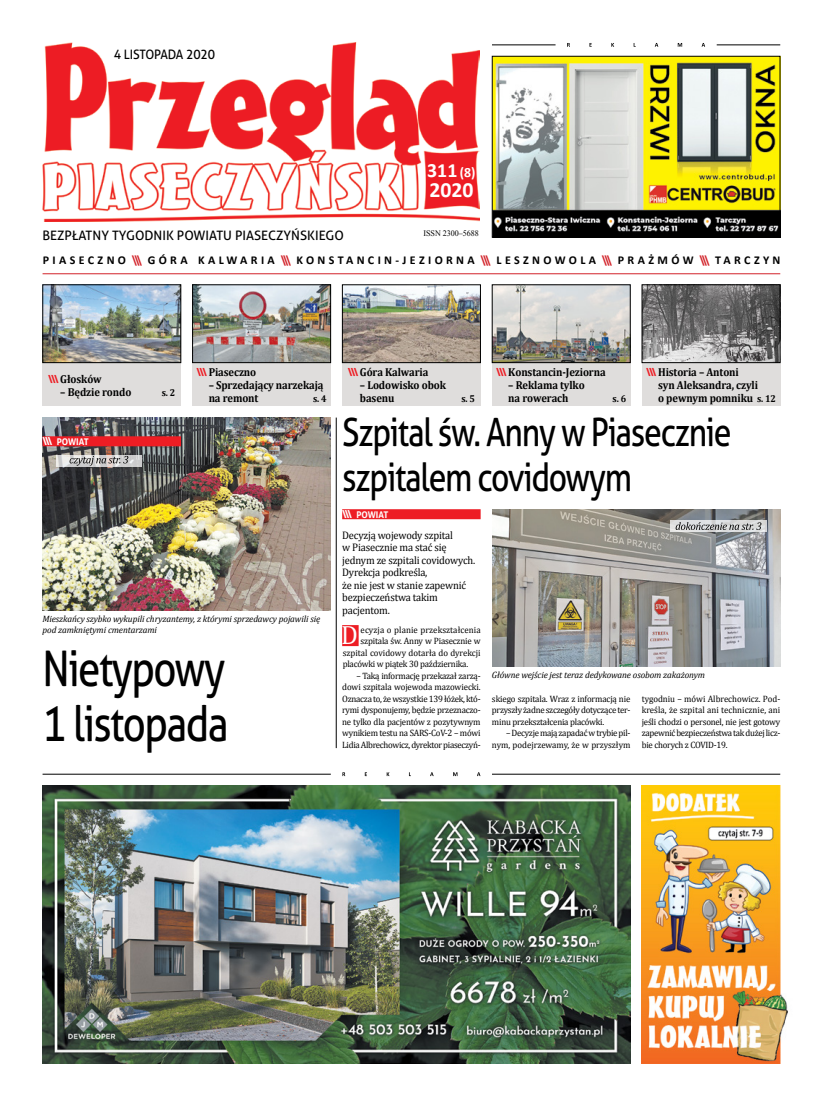
<style>
.page{position:relative;width:820px;height:1106px;background:#fff}
.page>*{position:absolute;margin:0;border:0;box-sizing:border-box;transform-origin:0 0}
.t1{font:49px "Aller";letter-spacing:-.04em;color:#000;scale:.82 1}
.t2{font:39px/45px "Aller";letter-spacing:-.04em;color:#000;scale:.82 1}
.t3{font:26.5px "Cambria";color:#fff;scale:.96 1}
.t4{font:700 21.7px "Calibri";color:#fff}
.t5{font:700 20.3px "Calibri";color:#fff}
.t6{font:13px "Aller";color:#000}
.t7{font:13px "Aller";color:#000;scale:.94 1}
.t8{font:700 12px "Calibri";letter-spacing:.28em;color:#000}
.t9{font:700 11.5px/13px "Cambria";letter-spacing:-.01em;color:#000;scale:.92 1}
.t10{font:11px/12.5px "Cambria";letter-spacing:-.015em;color:#000;scale:.95 1}
.t11{font:700 10px "Cambria";color:#000;scale:.92 1}
.t12{font:9.2px/11.5px "Cambria";letter-spacing:-.025em;color:#000;text-align:justify;scale:.96 1}
.t13{font:italic 9.2px/11px "Cambria";letter-spacing:-.01em;color:#000}
.t14{font:9.2px "Cambria";color:#000;scale:.96 1}
.t15{font:9.2px "Cambria";letter-spacing:.005em;color:#000;scale:.96 1}
.t16{font:700 9.2px "Aller";color:#fff;scale:.96 1}
.t17{font:8.4px "Times New Roman";color:#000;scale:.96 1}
.s1{font-size:14.1px}
.s2{color:#d2232a}
.s3{font-family:"Aller";font-size:11.1px;color:#ed1d24}
.s4{font-size:11px}
.s5{font-size:10px}
</style>
<div class="page">
<img style="left:43px;top:417px;width:288px;height:193px">
<img style="left:42px;top:43px;width:437px;height:178px">
<div style="left:492px;top:284px;width:138px;height:121px;background:#dfdddc"></div>
<div style="left:641px;top:284px;width:139px;height:121px;background:#dfdddc"></div>
<div style="left:192px;top:284px;width:139px;height:121px;background:#dfdddc"></div>
<img style="left:494px;top:286px;width:134px;height:75px">
<div style="left:492px;top:284px;width:138px;height:79px;border:1px solid #000"></div>
<img style="left:643px;top:286px;width:135px;height:75px">
<div style="left:641px;top:284px;width:139px;height:79px;border:1px solid #000"></div>
<img style="left:194px;top:286px;width:135px;height:75px">
<div style="left:192px;top:284px;width:139px;height:79px;border:1px solid #000"></div>
<div style="left:342px;top:284px;width:138px;height:121px;background:#dfdddc"></div>
<div style="left:43px;top:284px;width:138px;height:121px;background:#dfdddc"></div>
<img style="left:344px;top:286px;width:134px;height:75px">
<div style="left:342px;top:284px;width:138px;height:79px;border:1px solid #000"></div>
<img style="left:45px;top:286px;width:134px;height:75px">
<div style="left:43px;top:284px;width:138px;height:79px;border:1px solid #000"></div>
<hr style="left:43px;top:273px;width:737px;height:1px;background:#d2232a">
<img style="left:43px;top:785px;width:587px;height:278px">
<svg style="left:342px;top:772px;width:138px;height:4px"></svg>
<hr style="left:43px;top:774px;width:288px;height:1px;background:#000">
<hr style="left:492px;top:774px;width:288px;height:1px;background:#000">
<img style="left:494px;top:58px;width:284px;height:177px">
<div style="left:492px;top:56px;width:288px;height:181px;border:1px solid #000"></div>
<div style="left:342px;top:509px;width:138px;height:10px;background:#ed1d24"></div>
<div style="left:342px;top:625px;width:16px;height:21px;background:#ed1d24"></div>
<img style="left:492px;top:509px;width:288px;height:157px">
<img style="left:641px;top:785px;width:147px;height:278px">
<div style="left:43px;top:436px;width:138px;height:10px;background:#ed1d24"></div>
<svg style="left:567px;top:43px;width:137px;height:4px"></svg>
<hr style="left:492px;top:45px;width:63px;height:1px;background:#000">
<hr style="left:716px;top:45px;width:64px;height:1px;background:#000">
<svg style="left:670px;top:520px;width:96px;height:11px"></svg>
<svg style="left:675px;top:522px;width:86px;height:8px"></svg>
<svg style="left:56px;top:455px;width:86px;height:11px"></svg>
<svg style="left:69px;top:456px;width:59px;height:10px"></svg>
<hr style="left:336px;top:417px;width:1px;height:331px;background:#000">
<h3 class="t7" style="left:114px;top:47px;width:109px">4 LISTOPADA 2020</h3>
<h3 class="t6" style="left:43px;top:227px;width:303px">BEZPŁATNY TYGODNIK POWIATU PIASECZYŃSKIEGO</h3>
<h3 class="t5" style="left:427px;top:157px;width:50px">311 <span class="s1">(8)</span></h3>
<h3 class="t4" style="left:429px;top:176px;width:45px">2020</h3>
<p class="t17" style="left:423px;top:227px;width:59px">ISSN 2300–5688</p>
<h3 class="t8" style="left:43px;top:253px;width:739px">PIASECZNO <span class="s2">\\\</span> GÓRA KALWARIA <span class="s2">\\\</span> KONSTANCIN-JEZIORNA <span class="s2">\\\</span> LESZNOWOLA <span class="s2">\\\</span> PRAŻMÓW <span class="s2">\\\</span> TARCZYN</h3>
<p class="t9" style="left:48px;top:372px;width:60px"><span class="s3">\\\</span> Głosków</p>
<p class="t9" style="left:60px;top:385px;width:79px">– Będzie rondo</p>
<p class="t11" style="left:162px;top:386px;width:16px">s. 2</p>
<p class="t16" style="left:43px;top:436px;width:50px"><span class="s4">\\\</span> POWIAT</p>
<p class="t9" style="left:196px;top:365px;width:66px"><span class="s3">\\\</span> Piaseczno</p>
<p class="t9" style="left:208px;top:378px;width:126px">– Sprzedający narzekają na remont</p>
<p class="t11" style="left:313px;top:391px;width:16px">s. 4</p>
<p class="t13" style="left:43px;top:612px;width:279px">Mieszkańcy szybko wykupili chryzantemy, z którymi sprzedawcy pojawili się pod zamkniętymi cmentarzami</p>
<h1 class="t1" style="left:43px;top:638px;width:224px">Nietypowy</h1>
<h1 class="t1" style="left:43px;top:693px;width:228px">1 listopada</h1>
<p class="t9" style="left:348px;top:365px;width:89px"><span class="s3">\\\</span> Góra Kalwaria</p>
<p class="t9" style="left:360px;top:378px;width:95px">– Lodowisko obok basenu</p>
<p class="t11" style="left:461px;top:391px;width:16px">s. 5</p>
<p class="t9" style="left:496px;top:365px;width:120px"><span class="s3">\\\</span> Konstancin-Jeziorna</p>
<p class="t9" style="left:508px;top:378px;width:85px">– Reklama tylko na rowerach</p>
<p class="t11" style="left:612px;top:391px;width:16px">s. 6</p>
<p class="t9" style="left:658px;top:365px;width:130px;text-indent:-12px"><span class="s3">\\\</span> Historia – Antoni<br>syn Aleksandra, czyli<br>o pewnym pomniku <span class="s5">s. 12</span></p>
<h2 class="t2" style="left:342px;top:410px;width:476px">Szpital św. Anny w Piasecznie szpitalem covidowym</h2>
<p class="t16" style="left:342px;top:509px;width:50px"><span class="s4">\\\</span> POWIAT</p>
<p class="t10" style="left:342px;top:528px;width:141px">Decyzją wojewody szpital<br>w Piasecznie ma stać się jednym ze szpitali covidowych.<br>Dyrekcja podkreśla,<br>że nie jest w stanie zapewnić bezpieczeństwa takim pacjentom.</p>
<h3 class="t3" style="left:341px;top:619px;width:19px">D</h3>
<p class="t15" style="left:360px;top:624px;width:126px">ecyzja o planie przekształcenia</p>
<p class="t12" style="left:360px;top:635px;width:126px">szpitala św. Anny w Piasecznie w</p>
<p class="t14" style="left:342px;top:647px;width:145px">szpital covidowy dotarła do dyrekcji</p>
<p class="t12" style="left:342px;top:658px;width:132px">placówki w piątek 30 października.</p>
<p class="t12" style="left:342px;top:670px;width:146px;text-indent:14px">– Taką informację przekazał zarzą&shy;dowi szpitala wojewoda mazowiecki.<br>Oznacza to, że wszystkie 139 łóżek, któ&shy;rymi dysponujemy, będzie przeznaczo&shy;ne tylko dla pacjentów z pozytywnym wynikiem testu na SARS-CoV-2 – mówi Lidia Albrechowicz, dyrektor piaseczyń-</p>
<p class="t13" style="left:492px;top:668px;width:214px">Główne wejście jest teraz dedykowane osobom zakażonym</p>
<p class="t12" style="left:492px;top:693px;width:146px">skiego szpitala. Wraz z informacją nie przyszły żadne szczegóły dotyczące ter&shy;minu przekształcenia placówki.</p>
<p class="t12" style="left:492px;top:727px;width:146px;text-align:right">– Decyzje mają zapadać w trybie pil&shy;nym, podejrzewamy, że w przyszłym</p>
<p class="t12" style="left:641px;top:693px;width:146px">tygodniu – mówi Albrechowicz. Pod&shy;kreśla, że szpital ani technicznie, ani jeśli chodzi o personel, nie jest gotowy zapewnić bezpieczeństwa tak dużej licz&shy;bie chorych z COVID-19.</p>
</div>
